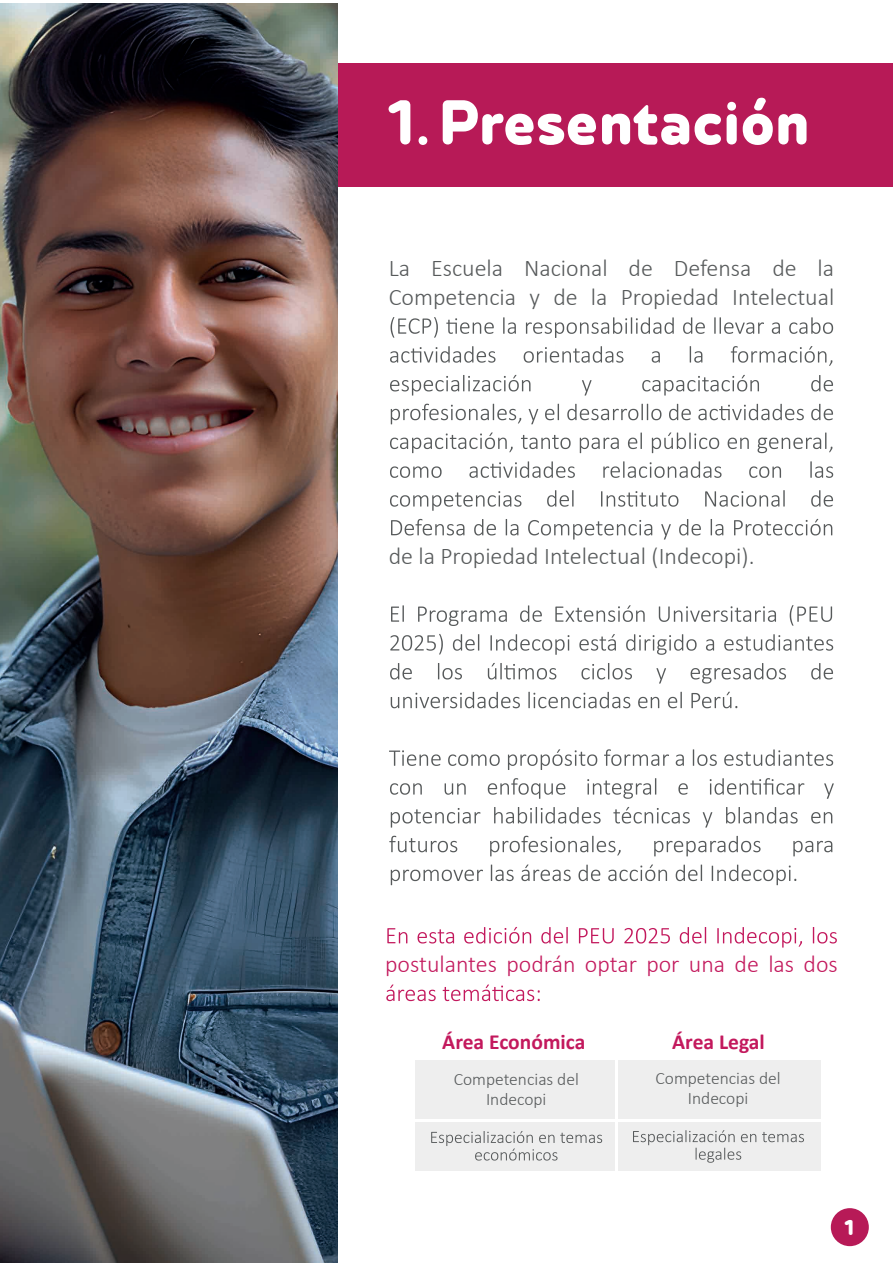
<style>
.page{position:relative;width:893px;height:1263px;background:#fff}
.page>*{position:absolute;margin:0;border:0;box-sizing:border-box;transform-origin:0 0}
.t1{font:700 75px "Betm Rounded";color:#fff}
.t2{font:900 25.5px "Betm Rounded";color:#fff}
.t3{font:300 24px/28.8px "Calibri";color:#575a5b}
.t4{font:300 24px "Calibri";color:#c3195d}
.t5{font:700 21.6px "Calibri";color:#c3195d}
.t6{font:300 17.55px/20.2px "Calibri";color:#575a5b;text-align:center}
</style>
<div class="page">
<img style="left:0;top:3px;width:337px;height:1260px">
<svg style="left:391px;top:317px;width:442px;height:21px"></svg>
<svg style="left:390px;top:346px;width:442px;height:20px"></svg>
<svg style="left:390px;top:375px;width:443px;height:21px"></svg>
<svg style="left:391px;top:404px;width:442px;height:20px"></svg>
<svg style="left:390px;top:432px;width:442px;height:21px"></svg>
<svg style="left:390px;top:461px;width:443px;height:17px"></svg>
<svg style="left:390px;top:490px;width:443px;height:21px"></svg>
<svg style="left:391px;top:519px;width:441px;height:21px"></svg>
<svg style="left:391px;top:605px;width:441px;height:21px"></svg>
<svg style="left:390px;top:634px;width:443px;height:21px"></svg>
<svg style="left:390px;top:663px;width:443px;height:21px"></svg>
<svg style="left:391px;top:692px;width:346px;height:16px"></svg>
<svg style="left:389px;top:749px;width:444px;height:21px"></svg>
<svg style="left:390px;top:778px;width:444px;height:21px"></svg>
<svg style="left:391px;top:807px;width:441px;height:21px"></svg>
<svg style="left:389px;top:836px;width:443px;height:20px"></svg>
<svg style="left:391px;top:864px;width:405px;height:21px"></svg>
<div style="left:338px;top:63px;width:555px;height:124px;background:#b71a57"></div>
<svg style="left:387px;top:927px;width:450px;height:21px"></svg>
<svg style="left:386px;top:984px;width:154px;height:17px"></svg>
<div style="left:415px;top:1059px;width:406px;height:111px;background:#eee"></div>
<svg style="left:431px;top:1131px;width:171px;height:29px"></svg>
<svg style="left:633px;top:1130px;width:171px;height:33px"></svg>
<hr style="left:615px;top:1058px;width:3px;height:119px;background:#fff">
<hr style="left:389px;top:1119px;width:464px;height:3px;background:#fff">
<div style="left:831px;top:1208px;width:38px;height:38px;background:#b71a57;border-radius:50%"></div>
<h1 class="t1" style="left:389px;top:77px;width:422px">1.Presentación</h1>
<p class="t3" style="left:389px;top:253px;width:447px">La Escuela Nacional de Defensa de la<br>Competencia y de la Propiedad Intelectual</p>
<p class="t3" style="left:389px;top:541px;width:367px">de la Propiedad Intelectual (Indecopi).</p>
<p class="t4" style="left:385px;top:949px;width:454px">postulantes podrán optar por una de las dos</p>
<p class="t5" style="left:442px;top:1027px;width:145px">Área Económica</p>
<p class="t5" style="left:672px;top:1027px;width:94px">Área Legal</p>
<p class="t6" style="left:454px;top:1069px;width:127px">Competencias del<br>Indecopi</p>
<p class="t6" style="left:655px;top:1068px;width:127px">Competencias del<br>Indecopi</p>
<p class="t2" style="left:845px;top:1211px;width:10px">1</p>
</div>
